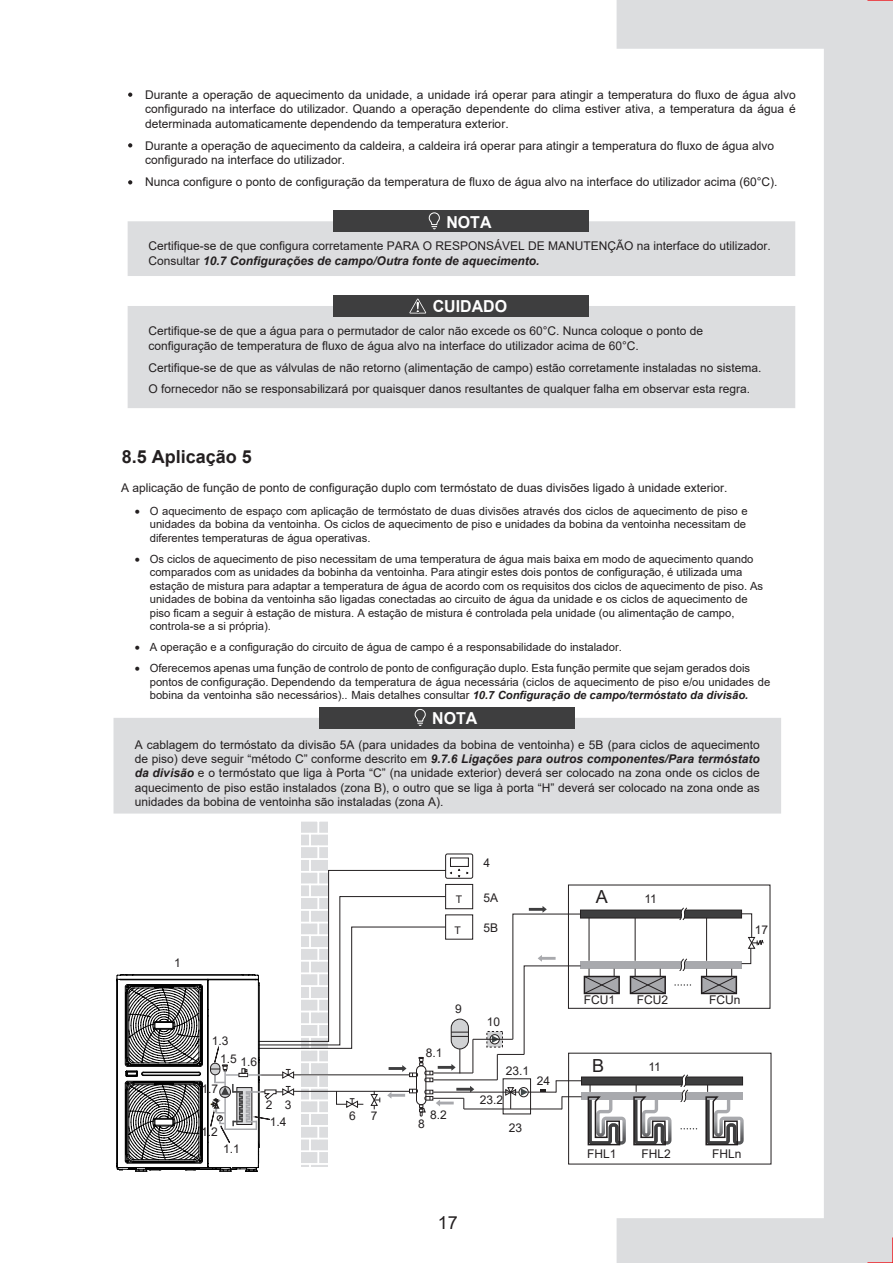
<style>
.page{position:relative;width:893px;height:1263px;background:#fff}
.page>*{position:absolute;margin:0;border:0;box-sizing:border-box;transform-origin:0 0}
.t1{font:700 18px "Arial";color:#231f20}
.t2{font:18px "Arial";color:#231f20}
.t3{font:700 16.5px "Arial";color:#fff}
.t4{font:12px/14.4px "Arial";color:#231f20}
.t5{font:11.25px/13.5px "Arial";color:#231f20}
.t6{font:10.5px "Arial";color:#231f20}
.s1{font-weight:700;font-style:italic}
.s2{font-style:inherit}
</style>
<div class="page">
<div style="left:114px;top:718px;width:503px;height:95px;background:#dcdddf"></div>
<div style="left:320px;top:707px;width:255px;height:21px;background:#3e3e3f"></div>
<svg style="left:414px;top:709px;width:12px;height:17px"></svg>
<div style="left:334px;top:211px;width:255px;height:21px;background:#3e3e3f"></div>
<svg style="left:128px;top:212px;width:489px;height:64px"></svg>
<div style="left:128px;top:306px;width:489px;height:102px;background:#dcdddf"></div>
<div style="left:334px;top:295px;width:255px;height:22px;background:#3e3e3f"></div>
<svg style="left:409px;top:299px;width:17px;height:14px"></svg>
<svg style="left:128px;top:93px;width:4px;height:4px"></svg>
<svg style="left:128px;top:143px;width:4px;height:4px"></svg>
<svg style="left:128px;top:180px;width:4px;height:4px"></svg>
<hr style="left:433px;top:1092px;width:123px;height:1px;background:#231f20">
<svg style="left:486px;top:1031px;width:6px;height:16px"></svg>
<div style="left:490px;top:1035px;width:9px;height:9px;background:#3a3738;border-radius:50%"></div>
<div style="left:490px;top:1034px;width:10px;height:10px;border:1px solid #231f20;border-radius:50%"></div>
<hr style="left:464px;top:1108px;width:98px;height:1px;background:#231f20">
<hr style="left:473px;top:1039px;width:40px;height:1px;background:#231f20">
<hr style="left:433px;top:1079px;width:64px;height:1px;background:#231f20">
<svg style="left:492px;top:906px;width:125px;height:240px"></svg>
<svg style="left:116px;top:821px;width:358px;height:351px"></svg>
<svg style="left:617px;top:2px;width:276px;height:1261px"></svg>
<svg style="left:617px;top:0;width:276px;height:2px"></svg>
<svg style="left:866px;top:1236px;width:27px;height:27px"></svg>
<p class="t4" style="left:145px;top:87px;width:652px;text-align:justify">Durante a operação de aquecimento da unidade, a unidade irá operar para atingir a temperatura do fluxo de água alvo configurado na interface do utilizador. Quando a operação dependente do clima estiver ativa, a temperatura da água é determinada automaticamente dependendo da temperatura exterior.</p>
<p class="t4" style="left:145px;top:138px;width:630px">Durante a operação de aquecimento da caldeira, a caldeira irá operar para atingir a temperatura do fluxo de água alvo configurado na interface do utilizador.</p>
<p class="t4" style="left:145px;top:174px;width:634px">Nunca configure o ponto de configuração da temperatura de fluxo de água alvo na interface do utilizador acima (60°C).</p>
<h2 class="t3" style="left:446px;top:210px;width:47px">NOTA</h2>
<p class="t4" style="left:149px;top:239px;width:624px">Certifique-se de que configura corretamente PARA O RESPONSÁVEL DE MANUTENÇÃO na interface do utilizador.<br>Consultar <span class="s1">10.7 Configurações de campo/Outra fonte de aquecimento.</span></p>
<h2 class="t3" style="left:433px;top:294px;width:76px">CUIDADO</h2>
<p class="t4" style="left:149px;top:324px;width:556px">Certifique-se de que a água para o permutador de calor não excede os 60°C. Nunca coloque o ponto de configuração de temperatura de fluxo de água alvo na interface do utilizador acima de 60°C.</p>
<p class="t4" style="left:149px;top:356px;width:614px;line-height:21.9px">Certifique-se de que as válvulas de não retorno (alimentação de campo) estão corretamente instaladas no sistema.<br>O fornecedor não se responsabilizará por quaisquer danos resultantes de qualquer falha em observar esta regra.</p>
<h1 class="t1" style="left:122px;top:444px;width:132px"><span class="s2">8.5</span> Aplicação 5</h1>
<p class="t4" style="left:121px;top:480px;width:608px">A aplicação de função de ponto de configuração duplo com termóstato de duas divisões ligado à unidade exterior.</p>
<p class="t5" style="left:150px;top:504px;width:599px;text-indent:-15px">• O aquecimento de espaço com aplicação de termóstato de duas divisões através dos ciclos de aquecimento de piso e unidades da bobina da ventoinha. Os ciclos de aquecimento de piso e unidades da bobina da ventoinha necessitam de diferentes temperaturas de água operativas.</p>
<p class="t5" style="left:150px;top:552px;width:615px;text-indent:-15px">• Os ciclos de aquecimento de piso necessitam de uma temperatura de água mais baixa em modo de aquecimento quando comparados com as unidades da bobinha da ventoinha. Para atingir estes dois pontos de configuração, é utilizada uma estação de mistura para adaptar a temperatura de água de acordo com os requisitos dos ciclos de aquecimento de piso. As unidades de bobina da ventoinha são ligadas conectadas ao circuito de água da unidade e os ciclos de aquecimento de piso ficam a seguir à estação de mistura. A estação de mistura é controlada pela unidade (ou alimentação de campo, controla-se a si própria).</p>
<p class="t5" style="left:135px;top:640px;width:489px">• A operação e a configuração do circuito de água de campo é a responsabilidade do instalador.</p>
<p class="t5" style="left:150px;top:661px;width:622px;text-indent:-15px">• Oferecemos apenas uma função de controlo de ponto de configuração duplo. Esta função permite que sejam gerados dois pontos de configuração. Dependendo da temperatura de água necessária (ciclos de aquecimento de piso e/ou unidades de bobina da ventoinha são necessários).. Mais detalhes consultar <span class="s1">10.7 Configuração de campo/termóstato da divisão.</span></p>
<h2 class="t3" style="left:432px;top:707px;width:47px">NOTA</h2>
<p class="t4" style="left:135px;top:737px;width:627px;text-align:justify">A cablagem do termóstato da divisão 5A (para unidades da bobina de ventoinha) e 5B (para ciclos de aquecimento de piso) deve seguir “método C” conforme descrito em <span class="s1">9.7.6 Ligações para outros componentes/Para termóstato da divisão</span> e o termóstato que liga à Porta “C” (na unidade exterior) deverá ser colocado na zona onde os ciclos de aquecimento de piso estão instalados (zona B), o outro que se liga à porta “H” deverá ser colocado na zona onde as unidades da bobina de ventoinha são instaladas (zona A).</p>
<p class="t4" style="left:174px;top:956px;width:8px">1</p>
<p class="t4" style="left:212px;top:1033px;width:18px">1.3</p>
<p class="t4" style="left:202px;top:1082px;width:18px">1.7</p>
<p class="t4" style="left:220px;top:1052px;width:18px">1.5</p>
<p class="t4" style="left:240px;top:1054px;width:18px">1.6</p>
<p class="t4" style="left:201px;top:1124px;width:18px">1.2</p>
<p class="t4" style="left:223px;top:1142px;width:18px">1.1</p>
<p class="t4" style="left:266px;top:1098px;width:27px">2 3</p>
<p class="t4" style="left:270px;top:1114px;width:18px">1.4</p>
<p class="t4" style="left:349px;top:1108px;width:8px">6</p>
<p class="t4" style="left:371px;top:1108px;width:8px">7</p>
<p class="t6" style="left:456px;top:892px;width:8px">T</p>
<p class="t6" style="left:454px;top:923px;width:8px">T</p>
<p class="t4" style="left:483px;top:856px;width:8px">4</p>
<p class="t4" style="left:483px;top:890px;width:16px">5A</p>
<p class="t4" style="left:483px;top:920px;width:16px">5B</p>
<p class="t4" style="left:426px;top:1045px;width:18px">8.1</p>
<p class="t4" style="left:455px;top:1001px;width:8px">9</p>
<p class="t4" style="left:430px;top:1107px;width:18px">8.2</p>
<p class="t4" style="left:418px;top:1117px;width:8px">8</p>
<p class="t4" style="left:487px;top:1014px;width:15px">10</p>
<p class="t4" style="left:506px;top:1063px;width:25px">23.1</p>
<p class="t4" style="left:480px;top:1092px;width:25px">23.2</p>
<p class="t4" style="left:509px;top:1120px;width:15px">23</p>
<p class="t4" style="left:537px;top:1073px;width:15px">24</p>
<h1 class="t2" style="left:438px;top:1210px;width:22px">17</h1>
<h1 class="t2" style="left:596px;top:885px;width:14px">A</h1>
<p class="t4" style="left:644px;top:891px;width:14px">11</p>
<p class="t4" style="left:755px;top:923px;width:15px">17</p>
<p class="t4" style="left:584px;top:993px;width:33px">FCU1</p>
<p class="t4" style="left:637px;top:993px;width:33px">FCU2</p>
<p class="t4" style="left:709px;top:993px;width:33px">FCUn</p>
<h1 class="t2" style="left:592px;top:1053px;width:14px">B</h1>
<p class="t4" style="left:648px;top:1059px;width:14px">11</p>
<p class="t4" style="left:587px;top:1146px;width:31px">FHL1</p>
<p class="t4" style="left:641px;top:1146px;width:31px">FHL2</p>
<p class="t4" style="left:712px;top:1146px;width:31px">FHLn</p>
</div>
